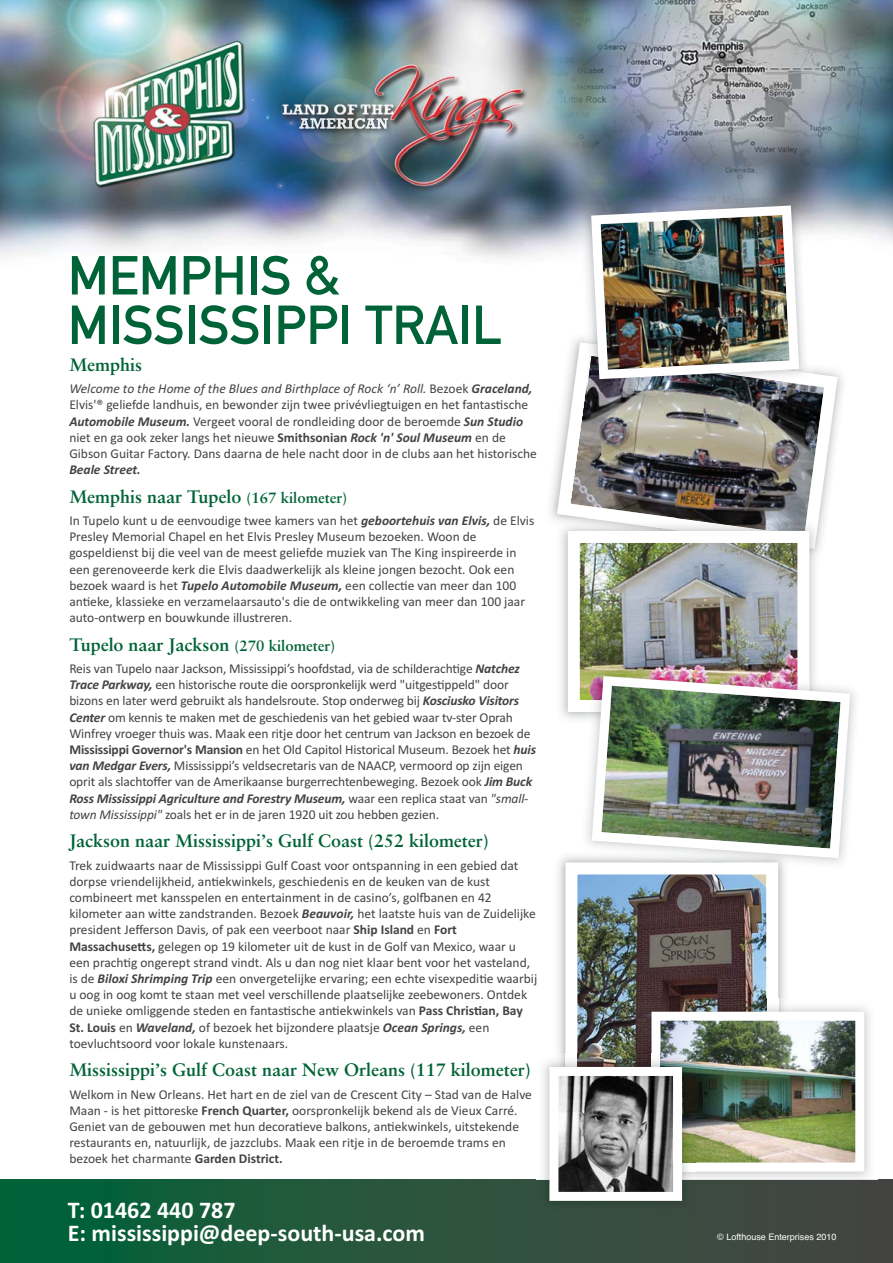
<style>
.page{position:relative;width:893px;height:1263px;background:#fff}
.page>*{position:absolute;margin:0;border:0;box-sizing:border-box;transform-origin:0 0}
.t1{font:54px/49.5px "DIN Mittelschrift";color:#006338}
.t2{font:700 24px/22.5px "Calibri";color:#fff}
.t3{font:700 18px "Sabon";color:#006338}
.t4{font:13.5px/16.2px "Calibri";color:#444342}
.t5{font:italic 700 13.5px "Calibri";color:#444342}
.t6{font:9px "Helvetica";color:#fff}
.s1{font-style:italic}
.s2{font-weight:700;font-style:italic}
.s3{font-weight:700}
.s4{font-size:15px}
</style>
<div class="page">
<img style="left:1px;top:0;width:891px;height:258px">
<img style="left:299px;top:118px;width:89px;height:11px">
<div style="left:0;top:1180px;width:892px;height:83px;background:linear-gradient(to right,#046338,#4c4443)"></div>
<img style="left:578px;top:875px;width:187px;height:179px">
<div style="left:565px;top:862px;width:213px;height:293px;border:12px solid #fff"></div>
<img style="left:695px;top:1180px;width:182px;height:5px">
<img style="left:651px;top:999px;width:140px;height:13px">
<img style="left:639px;top:999px;width:12px;height:55px">
<img style="left:661px;top:1022px;width:193px;height:140px">
<div style="left:651px;top:1012px;width:213px;height:160px;border:9px solid #fff"></div>
<div style="left:536px;top:1180px;width:159px;height:34px;background:#354b3e"></div>
<img style="left:565px;top:1054px;width:86px;height:13px">
<img style="left:651px;top:1054px;width:44px;height:118px">
<img style="left:559px;top:1077px;width:113px;height:114px">
<div style="left:549px;top:1067px;width:133px;height:134px;border:9px solid #fff"></div>
<img style="left:550px;top:338px;width:293px;height:190px">
<img style="left:560px;top:563px;width:255px;height:156px">
<img style="left:554px;top:518px;width:269px;height:45px">
<img style="left:586px;top:518px;width:232px;height:31px">
<img style="left:676px;top:518px;width:130px;height:13px">
<img style="left:581px;top:544px;width:215px;height:135px">
<div style="left:568px;top:531px;width:241px;height:181px;border:12px solid #fff"></div>
<img style="left:577px;top:191px;width:231px;height:67px">
<img style="left:584px;top:343px;width:229px;height:42px">
<img style="left:587px;top:384px;width:204px;height:9px">
<img style="left:586px;top:201px;width:218px;height:183px">
<img style="left:578px;top:679px;width:256px;height:193px">
<img style="left:578px;top:849px;width:213px;height:19px">
<img style="left:720px;top:863px;width:58px;height:4px">
<img style="left:589px;top:662px;width:208px;height:9px">
<img style="left:587px;top:671px;width:268px;height:192px">
<h1 class="t1" style="left:68px;top:256px;width:436px">MEMPHIS &amp;<br>MISSISSIPPI TRAIL</h1>
<h3 class="t3" style="left:69px;top:357px;width:74px">Memphis</h3>
<p class="t4" style="left:69px;top:382px;width:469px"><span class="s1">Welcome to the Home of the Blues and Birthplace of Rock ‘n’ Roll.</span> Bezoek <span class="s2">Graceland, </span>Elvis'® geliefde landhuis, en bewonder zijn twee privévliegtuigen en het fantastische <span class="s2">Automobile Museum.</span> Vergeet vooral de rondleiding door de beroemde <span class="s2">Sun Studio </span>niet en ga ook zeker langs het nieuwe <span class="s3">Smithsonian</span> <span class="s2">Rock 'n' Soul Museum</span> en de Gibson Guitar Factory. Dans daarna de hele nacht door in de clubs aan het historische</p>
<p class="t5" style="left:69px;top:465px;width:73px">Beale Street.</p>
<h3 class="t3" style="left:69px;top:489px;width:279px">Memphis naar Tupelo <span class="s4">(167 kilometer)</span></h3>
<p class="t4" style="left:69px;top:514px;width:466px">In Tupelo kunt u de eenvoudige twee kamers van het <span class="s2">geboortehuis van Elvis,</span> de Elvis Presley Memorial Chapel en het Elvis Presley Museum bezoeken. Woon de gospeldienst bij die veel van de meest geliefde muziek van The King inspireerde in een gerenoveerde kerk die Elvis daadwerkelijk als kleine jongen bezocht. Ook een bezoek waard is het <span class="s2">Tupelo Automobile Museum,</span> een collectie van meer dan 100 antieke, klassieke en verzamelaarsauto's die de ontwikkeling van meer dan 100 jaar auto-ontwerp en bouwkunde illustreren.</p>
<h3 class="t3" style="left:69px;top:637px;width:267px">Tupelo naar Jackson <span class="s4">(270 kilometer)</span></h3>
<p class="t4" style="left:69px;top:662px;width:468px">Reis van Tupelo naar Jackson, Mississippi’s hoofdstad, via de schilderachtige <span class="s2">Natchez Trace Parkway,</span> een historische route die oorspronkelijk werd "uitgestippeld" door bizons en later werd gebruikt als handelsroute. Stop onderweg bij <span class="s2">Kosciusko Visitors Center</span> om kennis te maken met de geschiedenis van het gebied waar tv-ster Oprah Winfrey vroeger thuis was. Maak een ritje door het centrum van Jackson en bezoek de <span class="s3">Mississippi Governor's Mansion</span> en het Old Capitol Historical Museum. Bezoek het <span class="s2">huis van Medgar Evers,</span> Mississippi’s veldsecretaris van de NAACP, vermoord op zijn eigen oprit als slachtoffer van de Amerikaanse burgerrechtenbeweging. Bezoek ook <span class="s2">Jim Buck Ross Mississippi Agriculture and Forestry Museum,</span> waar een replica staat van <span class="s1">"small&shy;town Mississippi"</span> zoals het er in de jaren 1920 uit zou hebben gezien.</p>
<h3 class="t3" style="left:69px;top:834px;width:421px">Jackson naar Mississippi’s Gulf Coast (252 kilometer)</h3>
<p class="t4" style="left:69px;top:858px;width:469px">Trek zuidwaarts naar de Mississippi Gulf Coast voor ontspanning in een gebied dat dorpse vriendelijkheid, antiekwinkels, geschiedenis en de keuken van de kust combineert met kansspelen en entertainment in de casino’s, golfbanen en 42 kilometer aan witte zandstranden. Bezoek <span class="s2">Beauvoir,</span> het laatste huis van de Zuidelijke president Jefferson Davis, of pak een veerboot naar <span class="s3">Ship Island</span> en <span class="s3">Fort Massachusetts,</span> gelegen op 19 kilometer uit de kust in de Golf van Mexico, waar u een prachtig ongerept strand vindt. Als u dan nog niet klaar bent voor het vasteland, is de <span class="s2">Biloxi Shrimping Trip</span> een onvergetelijke ervaring; een echte visexpeditie waarbij u oog in oog komt te staan met veel verschillende plaatselijke zeebewoners. Ontdek de unieke omliggende steden en fantastische antiekwinkels van <span class="s3">Pass Christian, Bay St. Louis</span> en <span class="s2">Waveland,</span> of bezoek het bijzondere plaatsje <span class="s2">Ocean Springs,</span> een toevluchtsoord voor lokale kunstenaars.</p>
<h3 class="t3" style="left:69px;top:1063px;width:463px">Mississippi’s Gulf Coast naar New Orleans (117 kilometer)</h3>
<p class="t4" style="left:69px;top:1087px;width:464px">Welkom in New Orleans. Het hart en de ziel van de Crescent City – Stad van de Halve Maan - is het pittoreske <span class="s3">French Quarter,</span> oorspronkelijk bekend als de Vieux Carré.<br>Geniet van de gebouwen met hun decoratieve balkons, antiekwinkels, uitstekende restaurants en, natuurlijk, de jazzclubs. Maak een ritje in de beroemde trams en bezoek het charmante <span class="s3">Garden District.</span></p>
<h2 class="t2" style="left:68px;top:1201px;width:359px">T: 01462 440 787<br>E: mississippi@deep-south-usa.com</h2>
<p class="t6" style="left:717px;top:1233px;width:121px">© Lofthouse Enterprises 2010</p>
</div>
